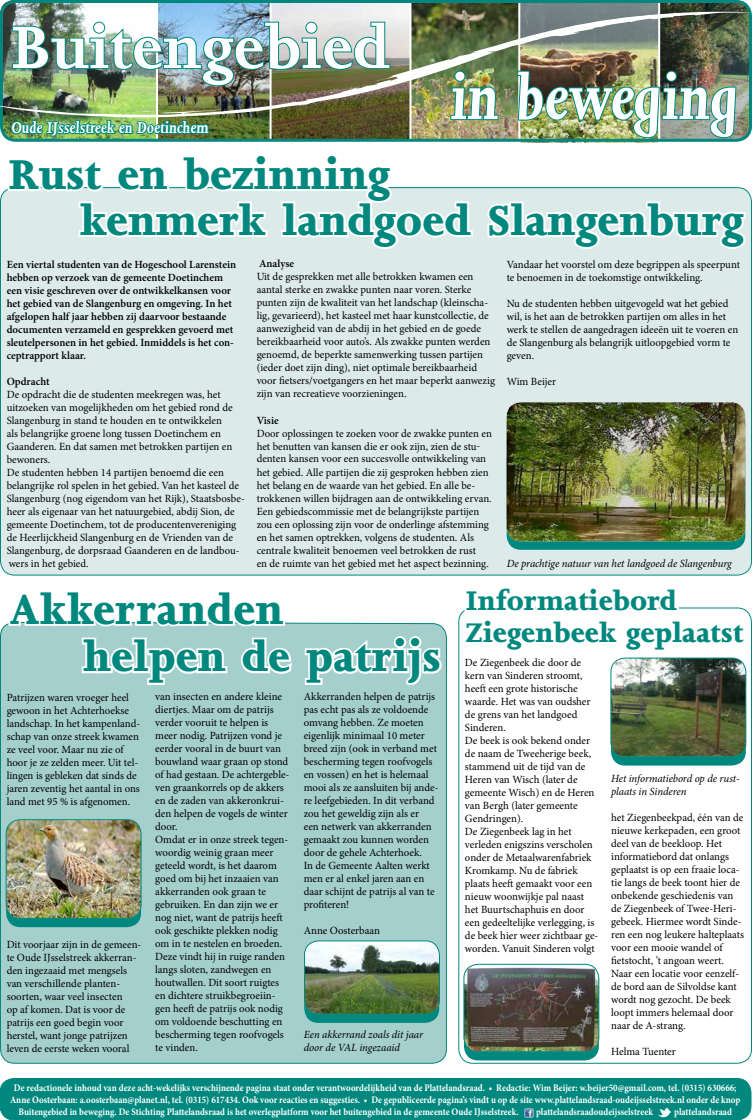
<style>
.page{position:relative;width:752px;height:1120px;background:#fff}
.page>*{position:absolute;margin:0;border:0;box-sizing:border-box;transform-origin:0 0}
.t1{font:italic 700 72px "Joanna";color:#fff}
.t2{font:700 69px "Joanna";color:#fff}
.t3{font:800 48px/46px "Joanna";color:#00887e}
.t4{font:800 31px/32px "Joanna";color:#00887e}
.t5{font:italic 700 18px "Joanna";color:#fff}
.t6{font:11px/13px "Minion Pro";color:#000}
.t7{font:600 11px/13px "Minion Pro";color:#000}
.t8{font:italic 11px/13px "Minion Pro";letter-spacing:-.005em;color:#000}
.t9{font:700 10px "Minion Pro";color:#fff;scale:.89 1}
</style>
<div class="page">
<div style="left:0;top:622px;width:447px;height:442px;background:#a4cfcd"></div>
<div style="left:304px;top:949px;width:135px;height:74px;background:#00887e;border-radius:14px"></div>
<div style="left:1px;top:188px;width:750px;height:387px;background:#dcebea;border-radius:14px"></div>
<div style="left:506px;top:411px;width:239px;height:139px;background:#00887e;border-radius:14px"></div>
<img style="left:0;top:0;width:86px;height:138px">
<img style="left:159px;top:4px;width:246px;height:134px">
<img style="left:411px;top:4px;width:107px;height:134px">
<img style="left:660px;top:1px;width:90px;height:139px">
<img style="left:521px;top:4px;width:135px;height:66px">
<div style="left:518px;top:0;width:141px;height:145px;border:2px solid #fff"></div>
<div style="left:0;top:0;width:751px;height:142px;border:3px solid #00887e;border-radius:14px"></div>
<svg style="left:496px;top:70px;width:3px;height:51px"></svg>
<img style="left:516px;top:70px;width:221px;height:69px">
<img style="left:468px;top:6px;width:283px;height:48px">
<img style="left:0;top:49px;width:496px;height:86px">
<img style="left:10px;top:21px;width:381px;height:117px">
<svg style="left:6px;top:187px;width:468px;height:62px"></svg>
<svg style="left:487px;top:201px;width:259px;height:48px"></svg>
<svg style="left:461px;top:607px;width:286px;height:8px"></svg>
<svg style="left:6px;top:621px;width:281px;height:7px"></svg>
<div style="left:0;top:1078px;width:750px;height:42px;background:#00887e;border-radius:14px"></div>
<div style="left:0;top:1078px;width:751px;height:42px;border:1px solid #00887e;border-radius:14px"></div>
<svg style="left:524px;top:1108px;width:9px;height:9px"></svg>
<img style="left:506px;top:402px;width:239px;height:139px">
<svg style="left:80px;top:635px;width:149px;height:52px"></svg>
<svg style="left:239px;top:635px;width:55px;height:41px"></svg>
<svg style="left:302px;top:634px;width:141px;height:53px"></svg>
<div style="left:6px;top:828px;width:135px;height:99px;background:#00887e;border-radius:14px"></div>
<img style="left:6px;top:819px;width:135px;height:99px">
<div style="left:6px;top:819px;width:135px;height:99px;border:1px solid #00887e;border-radius:14px"></div>
<img style="left:304px;top:941px;width:135px;height:73px">
<div style="left:304px;top:940px;width:135px;height:74px;border:1px solid #00887e;border-radius:14px"></div>
<div style="left:610px;top:666px;width:135px;height:99px;background:#00887e;border-radius:14px"></div>
<img style="left:610px;top:658px;width:135px;height:99px">
<div style="left:610px;top:658px;width:135px;height:99px;border:1px solid #00887e;border-radius:14px"></div>
<div style="left:463px;top:972px;width:135px;height:88px;background:#00887e;border-radius:14px"></div>
<img style="left:463px;top:964px;width:135px;height:87px">
<div style="left:463px;top:964px;width:135px;height:88px;border:1px solid #00887e;border-radius:14px"></div>
<h2 class="t2" style="left:11px;top:10px;width:380px">Buitengebied</h2>
<h3 class="t5" style="left:11px;top:118px;width:198px">Oude IJsselstreek en Doetinchem</h3>
<h1 class="t1" style="left:450px;top:59px;width:289px">in beweging</h1>
<h3 class="t3" style="left:80px;top:152px;width:664px;text-indent:-72px">Rust en bezinning<br>kenmerk landgoed Slangenburg</h3>
<p class="t7" style="left:7px;top:258px;width:231px">Een viertal studenten van de Hogeschool Larenstein hebben op verzoek van de gemeente Doetinchem een visie geschreven over de ontwikkelkansen voor het gebied van de Slangenburg en omgeving. In het afgelopen half jaar hebben zij daarvoor bestaande documenten verzameld en gesprekken gevoerd met sleutelpersonen in het gebied. Inmiddels is het con&shy;ceptrapport klaar.</p>
<p class="t7" style="left:7px;top:375px;width:44px">Opdracht</p>
<p class="t6" style="left:7px;top:388px;width:239px">De opdracht die de studenten meekregen was, het uitzoeken van mogelijkheden om het gebied rond de Slangenburg in stand te houden en te ontwikkelen<br>als belangrijke groene long tussen Doetinchem en Gaanderen. En dat samen met betrokken partijen en bewoners.<br>De studenten hebben 14 partijen benoemd die een belangrijke rol spelen in het gebied. Van het kasteel de Slangenburg (nog eigendom van het Rijk), Staatsbosbe&shy;heer als eigenaar van het natuurgebied, abdij Sion, de gemeente Doetinchem, tot de producentenvereniging de Heerlijckheid Slangenburg en de Vrienden van de Slangenburg, de dorpsraad Gaanderen en de landbou&shy;wers in het gebied.</p>
<p class="t7" style="left:259px;top:257px;width:37px">Analyse</p>
<p class="t6" style="left:256px;top:270px;width:240px">Uit de gesprekken met alle betrokken kwamen een aantal sterke en zwakke punten naar voren. Sterke punten zijn de kwaliteit van het landschap (kleinscha&shy;lig, gevarieerd), het kasteel met haar kunstcollectie, de aanwezigheid van de abdij in het gebied en de goede bereikbaarheid voor auto’s. Als zwakke punten werden genoemd, de beperkte samenwerking tussen partijen (ieder doet zijn ding), niet optimale bereikbaarheid voor fietsers/voetgangers en het maar beperkt aanwezig zijn van recreatieve voorzieningen.</p>
<p class="t7" style="left:256px;top:413px;width:24px">Visie</p>
<p class="t6" style="left:256px;top:426px;width:237px">Door oplossingen te zoeken voor de zwakke punten en het benutten van kansen die er ook zijn, zien de stu&shy;denten kansen voor een succesvolle ontwikkeling van het gebied. Alle partijen die zij gesproken hebben zien het belang en de waarde van het gebied. En alle be&shy;trokkenen willen bijdragen aan de ontwikkeling ervan.<br>Een gebiedscommissie met de belangrijkste partijen zou een oplossing zijn voor de onderlinge afstemming en het samen optrekken, volgens de studenten. Als centrale kwaliteit benoemen veel betrokken de rust<br>en de ruimte van het gebied met het aspect bezinning.</p>
<p class="t6" style="left:506px;top:258px;width:235px">Vandaar het voorstel om deze begrippen als speerpunt te benoemen in de toekomstige ontwikkeling.</p>
<p class="t6" style="left:506px;top:297px;width:233px">Nu de studenten hebben uitgevogeld wat het gebied wil, is het aan de betrokken partijen om alles in het werk te stellen de aangedragen ideeën uit te voeren en de Slangenburg als belangrijk uitloopgebied vorm te geven.</p>
<p class="t6" style="left:506px;top:375px;width:51px">Wim Beijer</p>
<p class="t8" style="left:506px;top:557px;width:226px">De prachtige natuur van het landgoed de Slangenburg</p>
<h3 class="t3" style="left:9px;top:586px;width:275px">Akkerranden</h3>
<h3 class="t3" style="left:83px;top:634px;width:359px">helpen de patrijs</h3>
<p class="t6" style="left:7px;top:690px;width:135px">Patrijzen waren vroeger heel gewoon in het Achterhoekse landschap. In het kampenland&shy;schap van onze streek kwamen ze veel voor. Maar nu zie of hoor je ze zelden meer. Uit tel&shy;lingen is gebleken dat sinds de jaren zeventig het aantal in ons land met 95 % is afgenomen.</p>
<p class="t6" style="left:7px;top:937px;width:136px">Dit voorjaar zijn in de gemeen&shy;te Oude IJsselstreek akkerran&shy;den ingezaaid met mengsels van verschillende planten&shy;soorten, waar veel insecten<br>op af komen. Dat is voor de patrijs een goed begin voor herstel, want jonge patrijzen leven de eerste weken vooral</p>
<p class="t6" style="left:155px;top:690px;width:136px">van insecten en andere kleine diertjes. Maar om de patrijs verder vooruit te helpen is meer nodig. Patrijzen vond je eerder vooral in de buurt van bouwland waar graan op stond of had gestaan. De achtergeble&shy;ven graankorrels op de akkers en de zaden van akkeronkrui&shy;den helpen de vogels de winter door.<br>Omdat er in onze streek tegen&shy;woordig weinig graan meer geteeld wordt, is het daarom goed om bij het inzaaien van akkerranden ook graan te gebruiken. En dan zijn we er nog niet, want de patrijs heeft ook geschikte plekken nodig om in te nestelen en broeden.<br>Deze vindt hij in ruige randen langs sloten, zandwegen en houtwallen. Dit soort ruigtes en dichtere struikbegroeiin&shy;gen heeft de patrijs ook nodig om voldoende beschutting en bescherming tegen roofvogels te vinden.</p>
<p class="t6" style="left:303px;top:690px;width:136px">Akkerranden helpen de patrijs pas echt pas als ze voldoende omvang hebben. Ze moeten eigenlijk minimaal 10 meter breed zijn (ook in verband met bescherming tegen roofvogels en vossen) en het is helemaal mooi als ze aansluiten bij ande&shy;re leefgebieden. In dit verband zou het geweldig zijn als er<br>een netwerk van akkerranden gemaakt zou kunnen worden door de gehele Achterhoek.<br>In de Gemeente Aalten werkt men er al enkel jaren aan en daar schijnt de patrijs al van te profiteren!</p>
<p class="t6" style="left:303px;top:924px;width:78px">Anne Oosterbaan</p>
<p class="t8" style="left:303px;top:1028px;width:121px">Een akkerrand zoals dit jaar door de VAL ingezaaid</p>
<h3 class="t4" style="left:465px;top:585px;width:280px">Informatiebord<br>Ziegenbeek geplaatst</h3>
<p class="t6" style="left:464px;top:656px;width:135px">De Ziegenbeek die door de kern van Sinderen stroomt, heeft een grote historische waarde. Het was van oudsher de grens van het landgoed<br>Sinderen.<br>De beek is ook bekend onder de naam de Tweeherige beek, stammend uit de tijd van de<br>Heren van Wisch (later de gemeente Wisch) en de Heren van Bergh (later gemeente<br>Gendringen).<br>De Ziegenbeek lag in het verleden enigszins verscholen onder de Metaalwarenfabriek<br>Kromkamp. Nu de fabriek plaats heeft gemaakt voor een nieuw woonwijkje pal naast het Buurtschaphuis en door een gedeeltelijke verlegging, is de beek hier weer zichtbaar ge&shy;worden. Vanuit Sinderen volgt</p>
<p class="t8" style="left:610px;top:772px;width:130px">Het informatiebord op de rust&shy;plaats in Sinderen</p>
<p class="t6" style="left:610px;top:811px;width:134px">het Ziegenbeekpad, één van de nieuwe kerkepaden, een groot deel van de beekloop. Het informatiebord dat onlangs geplaatst is op een fraaie loca&shy;tie langs de beek toont hier de onbekende geschiedenis van de Ziegenbeek of Twee-Heri&shy;gebeek. Hiermee wordt Sinde&shy;ren een nog leukere halteplaats voor een mooie wandel of fietstocht, ’t angoan weert.<br>Naar een locatie voor eenzelf&shy;de bord aan de Silvoldse kant wordt nog gezocht. De beek loopt immers helemaal door naar de A-strang.</p>
<p class="t6" style="left:610px;top:1045px;width:66px">Helma Tuenter</p>
<p class="t9" style="left:14px;top:1080px;width:813px">De redactionele inhoud van deze acht-wekelijks verschijnende pagina staat onder verantwoordelijkheid van de Plattelandsraad. • Redactie: Wim Beijer: w.beijer50@gmail.com, tel. (0315) 630666;</p>
<p class="t9" style="left:10px;top:1092px;width:821px">Anne Oosterbaan: a.oosterbaan@planet.nl, tel. (0315) 617434. Ook voor reacties en suggesties. • De gepubliceerde pagina’s vindt u op de site www.plattelandsraad-oudeijsselstreek.nl onder de knop</p>
<p class="t9" style="left:18px;top:1104px;width:563px">Buitengebied in beweging. De Stichting Plattelandsraad is het overlegplatform voor het buitengebied in de gemeente Oude IJsselstreek.</p>
<p class="t9" style="left:535px;top:1104px;width:133px">plattelandsraadoudeijsselstreek</p>
<p class="t9" style="left:673px;top:1104px;width:66px">plattelandsraad</p>
</div>
